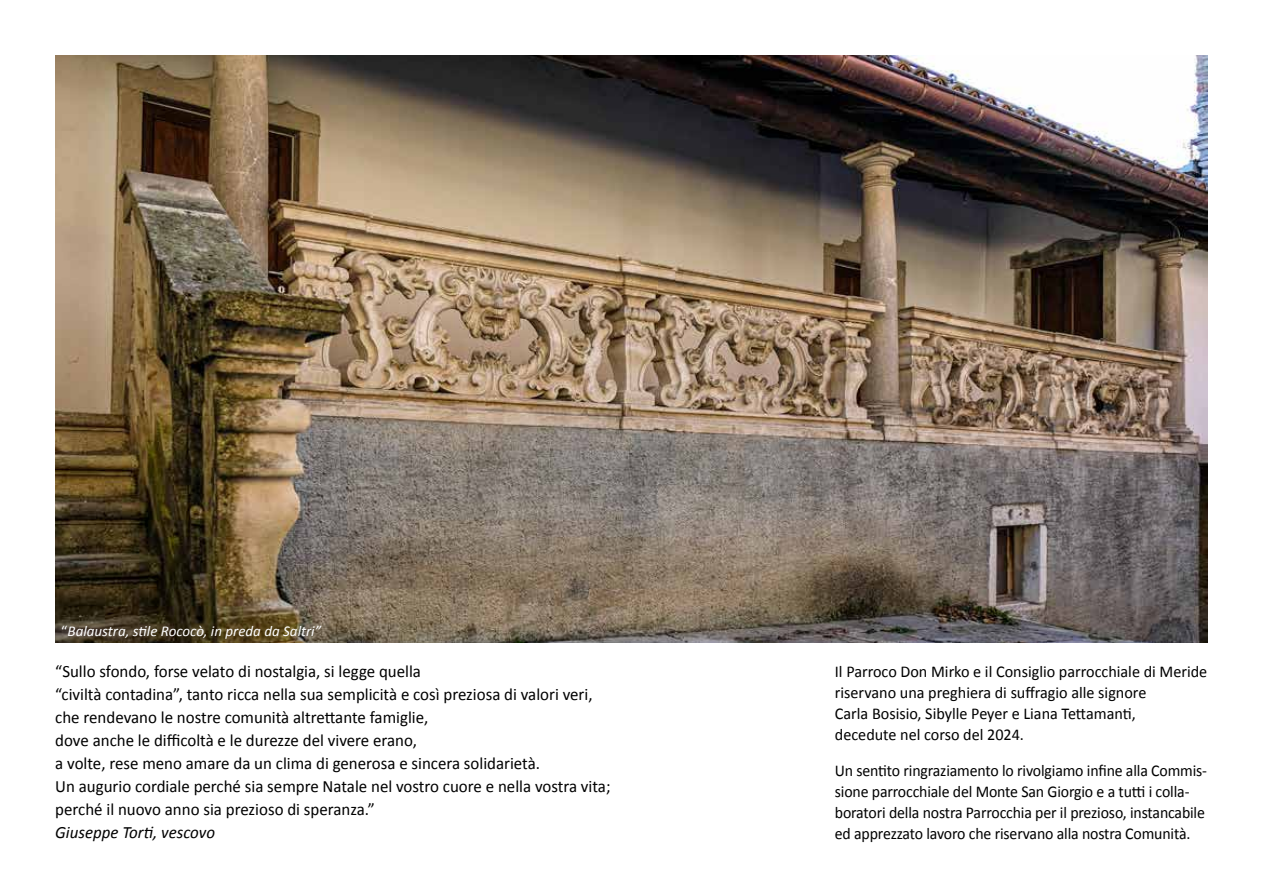
<style>
.page{position:relative;width:1263px;height:893px;background:#fff}
.page>*{position:absolute;margin:0;border:0;box-sizing:border-box;transform-origin:0 0}
.t1{font:17.25px/23px "Calibri";color:#000}
.t2{font:italic 17.25px "Calibri";color:#000}
.t3{font:16.5px/21px "Calibri";letter-spacing:-.01em;color:#000;scale:.96 1}
.t4{font:16.5px/21px "Calibri";letter-spacing:-.01em;color:#000}
.t5{font:italic 15px "Calibri";color:#fff}
.s1{font-style:normal}
</style>
<div class="page">
<img style="left:55px;top:55px;width:1153px;height:587px">
<p class="t5" style="left:61px;top:621px;width:261px"><span class="s1">“</span>Balaustra, stile Rococò, in preda da Saltri”</p>
<p class="t1" style="left:55px;top:660px;width:557px">“Sullo sfondo, forse velato di nostalgia, si legge quella<br>“civiltà contadina”, tanto ricca nella sua semplicità e così preziosa di valori veri, che rendevano le nostre comunità altrettante famiglie,<br>dove anche le difficoltà e le durezze del vivere erano,<br>a volte, rese meno amare da un clima di generosa e sincera solidarietà.<br>Un augurio cordiale perché sia sempre Natale nel vostro cuore e nella vostra vita; perché il nuovo anno sia prezioso di speranza.”</p>
<p class="t2" style="left:55px;top:820px;width:161px">Giuseppe Torti, vescovo</p>
<p class="t4" style="left:835px;top:661px;width:374px">Il Parroco Don Mirko e il Consiglio parrocchiale di Meride riservano una preghiera di suffragio alle signore<br>Carla Bosisio, Sibylle Peyer e Liana Tettamanti,<br>decedute nel corso del 2024.</p>
<p class="t3" style="left:835px;top:760px;width:389px">Un sentito ringraziamento lo rivolgiamo infine alla Commis&shy;sione parrocchiale del Monte San Giorgio e a tutti i colla&shy;boratori della nostra Parrocchia per il prezioso, instancabile ed apprezzato lavoro che riservano alla nostra Comunità.</p>
</div>
